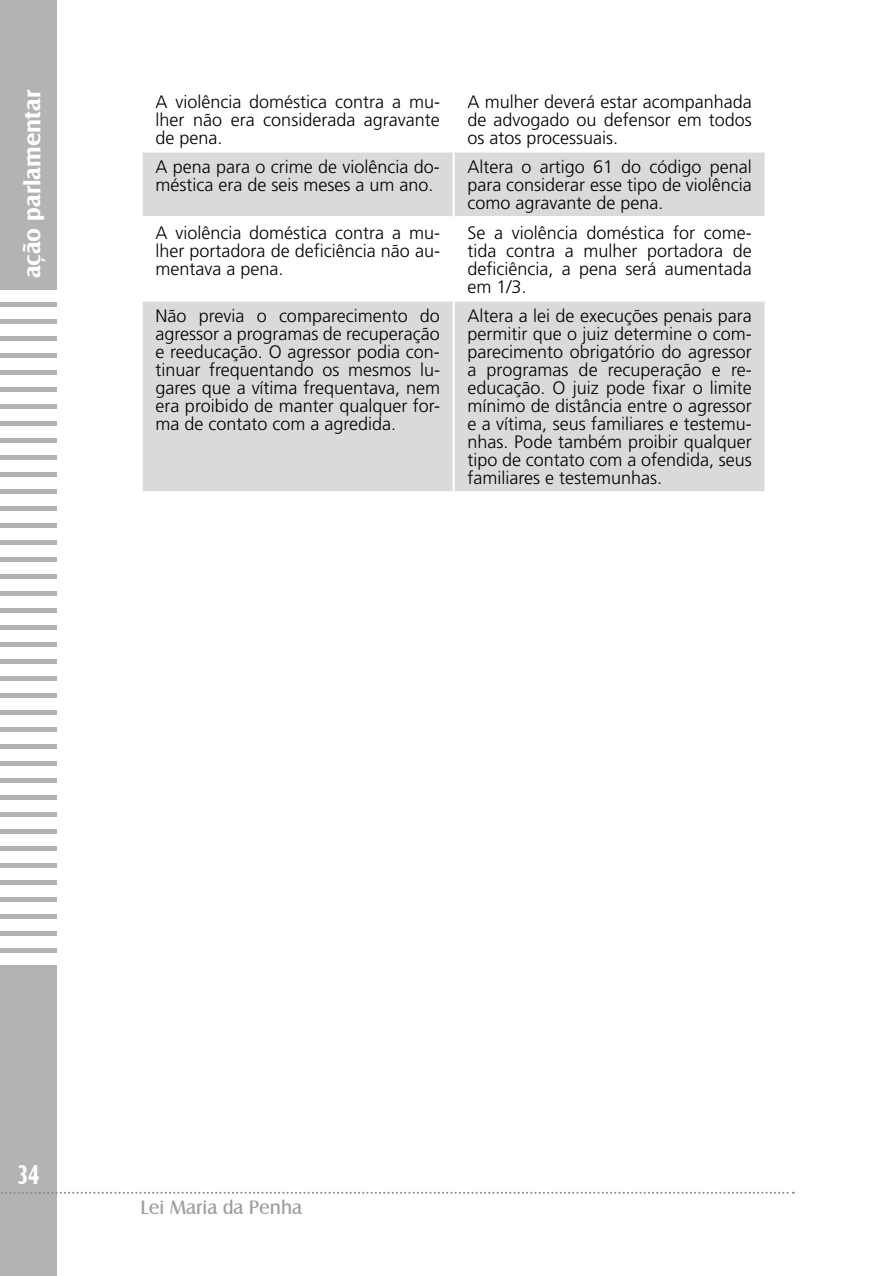
<style>
.page{position:relative;width:879px;height:1276px;background:#fff}
.page>*{position:absolute;margin:0;border:0;box-sizing:border-box;transform-origin:0 0}
.t1{font:700 28px "Castle T";color:#fff;scale:.75 1}
.t2{font:700 24px "Castle T";color:#fff}
.t3{font:20px "Castle T";color:#9c9e9f}
.t4{font:300 18px/18px "Frutiger";color:#000;text-align:justify}
</style>
<div class="page">
<div style="left:0;top:0;width:57px;height:1276px;background:#b1b3b4"></div>
<div style="left:0;top:290px;width:57px;height:11px;background:#fff"></div>
<div style="left:0;top:307px;width:57px;height:11px;background:#fff"></div>
<div style="left:0;top:324px;width:57px;height:11px;background:#fff"></div>
<div style="left:0;top:341px;width:57px;height:11px;background:#fff"></div>
<div style="left:0;top:358px;width:57px;height:12px;background:#fff"></div>
<div style="left:0;top:375px;width:57px;height:12px;background:#fff"></div>
<div style="left:0;top:392px;width:57px;height:12px;background:#fff"></div>
<div style="left:0;top:409px;width:57px;height:12px;background:#fff"></div>
<div style="left:0;top:426px;width:57px;height:12px;background:#fff"></div>
<div style="left:0;top:443px;width:57px;height:12px;background:#fff"></div>
<div style="left:0;top:460px;width:57px;height:12px;background:#fff"></div>
<div style="left:0;top:477px;width:57px;height:12px;background:#fff"></div>
<div style="left:0;top:494px;width:57px;height:12px;background:#fff"></div>
<div style="left:0;top:511px;width:57px;height:12px;background:#fff"></div>
<div style="left:0;top:528px;width:57px;height:12px;background:#fff"></div>
<div style="left:0;top:545px;width:57px;height:12px;background:#fff"></div>
<div style="left:0;top:562px;width:57px;height:12px;background:#fff"></div>
<div style="left:0;top:579px;width:57px;height:12px;background:#fff"></div>
<div style="left:0;top:596px;width:57px;height:12px;background:#fff"></div>
<div style="left:0;top:613px;width:57px;height:12px;background:#fff"></div>
<div style="left:0;top:630px;width:57px;height:12px;background:#fff"></div>
<div style="left:0;top:647px;width:57px;height:12px;background:#fff"></div>
<div style="left:0;top:664px;width:57px;height:12px;background:#fff"></div>
<div style="left:0;top:681px;width:57px;height:12px;background:#fff"></div>
<div style="left:0;top:698px;width:57px;height:12px;background:#fff"></div>
<div style="left:0;top:715px;width:57px;height:12px;background:#fff"></div>
<div style="left:0;top:732px;width:57px;height:12px;background:#fff"></div>
<div style="left:0;top:749px;width:57px;height:12px;background:#fff"></div>
<div style="left:0;top:766px;width:57px;height:12px;background:#fff"></div>
<div style="left:0;top:783px;width:57px;height:12px;background:#fff"></div>
<div style="left:0;top:800px;width:57px;height:12px;background:#fff"></div>
<div style="left:0;top:817px;width:57px;height:12px;background:#fff"></div>
<div style="left:0;top:834px;width:57px;height:12px;background:#fff"></div>
<div style="left:0;top:851px;width:57px;height:12px;background:#fff"></div>
<div style="left:0;top:868px;width:57px;height:12px;background:#fff"></div>
<div style="left:0;top:885px;width:57px;height:12px;background:#fff"></div>
<div style="left:0;top:902px;width:57px;height:12px;background:#fff"></div>
<div style="left:0;top:919px;width:57px;height:12px;background:#fff"></div>
<div style="left:0;top:936px;width:57px;height:12px;background:#fff"></div>
<div style="left:0;top:953px;width:57px;height:12px;background:#fff"></div>
<svg style="left:1px;top:1191px;width:793px;height:2px"></svg>
<svg style="left:143px;top:153px;width:621px;height:338px;fill:#d9dadb"></svg>
<hr style="left:453px;top:218px;width:2px;height:82px;background:#fff">
<hr style="left:141px;top:216px;width:313px;height:2px;background:#fff">
<hr style="left:453px;top:153px;width:2px;height:63px;background:#fff">
<hr style="left:454px;top:216px;width:312px;height:2px;background:#fff">
<hr style="left:141px;top:300px;width:313px;height:2px;background:#fff">
<hr style="left:454px;top:300px;width:312px;height:2px;background:#fff">
<hr style="left:453px;top:302px;width:2px;height:189px;background:#fff">
<p class="t2" style="left:19px;top:278px;width:190px;rotate:-90deg">ação parlamentar</p>
<p class="t4" style="left:155px;top:93px;width:286px">A violência doméstica contra a mu&shy;lher não era considerada agravante de pena.</p>
<p class="t4" style="left:467px;top:93px;width:286px">A mulher deverá estar acompanhada de advogado ou defensor em todos os atos processuais.</p>
<p class="t4" style="left:155px;top:158px;width:286px">A pena para o crime de violência do&shy;méstica era de seis meses a um ano.</p>
<p class="t4" style="left:467px;top:158px;width:286px">Altera o artigo 61 do código penal para considerar esse tipo de violência como agravante de pena.</p>
<p class="t4" style="left:155px;top:224px;width:286px">A violência doméstica contra a mu&shy;lher portadora de deficiência não au&shy;mentava a pena.</p>
<p class="t4" style="left:467px;top:224px;width:286px">Se a violência doméstica for come&shy;tida contra a mulher portadora de deficiência, a pena será aumentada em 1/3.</p>
<p class="t4" style="left:155px;top:307px;width:286px">Não previa o comparecimento do agressor a programas de recuperação e reeducação. O agressor podia con&shy;tinuar frequentando os mesmos lu&shy;gares que a vítima frequentava, nem era proibido de manter qualquer for&shy;ma de contato com a agredida.</p>
<p class="t4" style="left:467px;top:307px;width:286px">Altera a lei de execuções penais para permitir que o juiz determine o com&shy;parecimento obrigatório do agressor a programas de recuperação e re&shy;educação. O juiz pode fixar o limite mínimo de distância entre o agressor e a vítima, seus familiares e testemu&shy;nhas. Pode também proibir qualquer tipo de contato com a ofendida, seus familiares e testemunhas.</p>
<p class="t1" style="left:17px;top:1158px;width:32px">34</p>
<p class="t3" style="left:140px;top:1196px;width:163px">Lei Maria da Penha</p>
</div>
